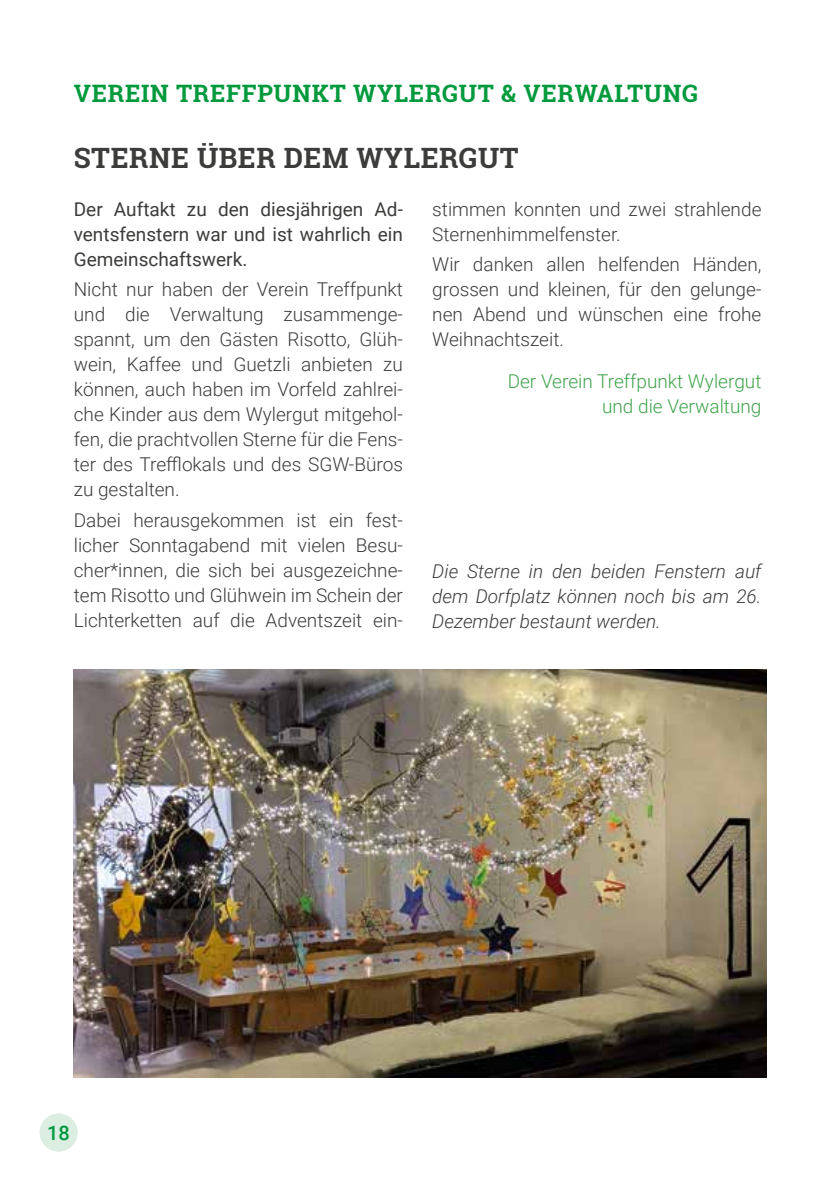
<style>
.page{position:relative;width:840px;height:1191px;background:#fff}
.page>*{position:absolute;margin:0;border:0;box-sizing:border-box;transform-origin:0 0}
.t1{font:700 28px "Roboto Slab";letter-spacing:.02em;color:#3c3c3b}
.t2{font:700 24px "Roboto Slab";letter-spacing:.03em;color:#009a3d}
.t3{font:500 20px "Roboto";color:#009a3d}
.t4{font:300 19px/25px "Roboto";color:#3c3c3b;text-align:justify}
.t5{font:italic 300 19px/25px "Roboto";color:#3c3c3b;text-align:justify}
.t6{font:19px/25px "Roboto";color:#3c3c3b;text-align:justify}
.t7{font:300 19px/25px "Roboto";color:#40a34b;text-align:right}
.s1{font-size:24px}
</style>
<div class="page">
<div style="left:40px;top:1113px;width:37px;height:38px;background:#dcede1;border-radius:50%"></div>
<img style="left:74px;top:669px;width:691px;height:408px">
<p class="t2" style="left:74px;top:77px;width:625px">VEREIN TREFFPUNKT WYLERGUT &amp; VERWALTUNG</p>
<h1 class="t1" style="left:74px;top:139px;width:446px">STERNE ÜBER DEM WYLERGUT</h1>
<p class="t6" style="left:74px;top:196px;width:330px">Der Auftakt zu den diesjährigen Ad&shy;ventsfenstern war und ist wahrlich ein Gemeinschaftswerk.</p>
<p class="t4" style="left:74px;top:276px;width:330px">Nicht nur haben der Verein Treffpunkt und die Verwaltung zusammenge&shy;spannt, um den Gästen Risotto, Glüh&shy;wein, Kaffee und Guetzli anbieten zu können, auch haben im Vorfeld zahlrei&shy;che Kinder aus dem Wylergut mitgehol&shy;fen, die prachtvollen Sterne für die Fens&shy;ter des Trefflokals und des SGW-Büros zu gestalten.</p>
<p class="t4" style="left:74px;top:507px;width:330px">Dabei herausgekommen ist ein fest&shy;licher Sonntagabend mit vielen Besu&shy;cher*innen, die sich bei ausgezeichne&shy;tem Risotto und Glühwein im Schein der Lichterketten auf die Adventszeit ein-</p>
<p class="t4" style="left:432px;top:196px;width:330px">stimmen konnten und zwei strahlende<br>Sternenhimmelfenster.</p>
<p class="t4" style="left:432px;top:251px;width:330px">Wir danken allen helfenden Händen, grossen und kleinen, für den gelunge&shy;nen Abend und wünschen eine frohe Weihnachtszeit.</p>
<p class="t7" style="left:507px;top:368px;width:255px">Der Verein Treffpunkt Wylergut und die Verwaltung</p>
<p class="t5" style="left:432px;top:557px;width:330px">Die Sterne in den beiden Fenstern auf dem Dorfplatz können noch bis am 26.<br>Dezember bestaunt werden.</p>
<p class="t3" style="left:47px;top:1118px;width:24px">1 8<span class="s1">3</span></p>
</div>
